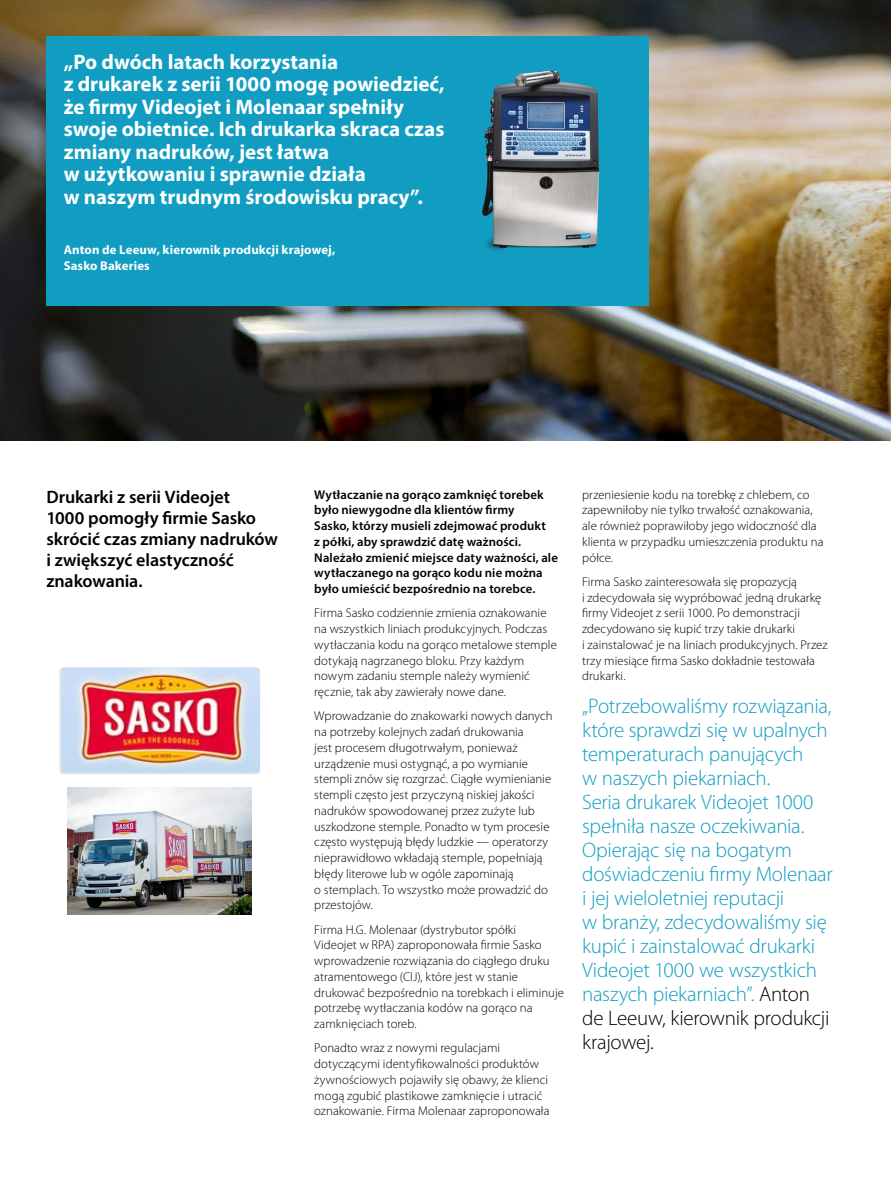
<style>
.page{position:relative;width:891px;height:1188px;background:#fff}
.page>*{position:absolute;margin:0;border:0;box-sizing:border-box;transform-origin:0 0}
.t1{font:300 21px/24px "Myriad Pro";letter-spacing:-.015em;color:#109dc1}
.t2{font:700 21px/22.5px "Myriad Pro";color:#fff}
.t3{font:600 18px/21px "Myriad Pro";letter-spacing:-.005em;color:#000}
.t4{font:300 12.75px/15.8px "Myriad Pro";letter-spacing:.005em;color:#000}
.t5{font:600 12.75px/15.8px "Myriad Pro";letter-spacing:.01em;color:#000}
.t6{font:700 12.75px/15.8px "Myriad Pro";letter-spacing:.01em;color:#fff}
.s1{color:#000}
</style>
<div class="page">
<img style="left:0;top:0;width:891px;height:441px">
<img style="left:61px;top:667px;width:199px;height:106px">
<div style="left:46px;top:36px;width:603px;height:270px;background:#109dc1"></div>
<img style="left:481px;top:70px;width:119px;height:181px">
<img style="left:68px;top:788px;width:183px;height:126px">
<p class="t2" style="left:64px;top:50px;width:383px">„Po dwóch latach korzystania<br>z drukarek z serii 1000 mogę powiedzieć, że firmy Videojet i Molenaar spełniły swoje obietnice. Ich drukarka skraca czas zmiany nadruków, jest łatwa<br>w użytkowaniu i sprawnie działa<br>w naszym trudnym środowisku pracy”.</p>
<p class="t6" style="left:64px;top:242px;width:273px">Anton de Leeuw, kierownik produkcji krajowej,<br>Sasko Bakeries</p>
<h2 class="t3" style="left:46px;top:486px;width:233px">Drukarki z serii Videojet<br>1000 pomogły firmie Sasko skrócić czas zmiany nadruków i zwiększyć elastyczność znakowania.</h2>
<p class="t5" style="left:314px;top:486px;width:245px">Wytłaczanie na gorąco zamknięć torebek było niewygodne dla klientów firmy<br>Sasko, którzy musieli zdejmować produkt<br>z półki, aby sprawdzić datę ważności.<br>Należało zmienić miejsce daty ważności, ale wytłaczanego na gorąco kodu nie można było umieścić bezpośrednio na torebce.</p>
<p class="t4" style="left:314px;top:606px;width:244px">Firma Sasko codziennie zmienia oznakowanie na wszystkich liniach produkcyjnych. Podczas wytłaczania kodu na gorąco metalowe stemple dotykają nagrzanego bloku. Przy każdym nowym zadaniu stemple należy wymienić ręcznie, tak aby zawierały nowe dane.</p>
<p class="t4" style="left:314px;top:708px;width:240px">Wprowadzanie do znakowarki nowych danych na potrzeby kolejnych zadań drukowania<br>jest procesem długotrwałym, ponieważ urządzenie musi ostygnąć, a po wymianie stempli znów się rozgrzać. Ciągłe wymienianie stempli często jest przyczyną niskiej jakości nadruków spowodowanej przez zużyte lub uszkodzone stemple. Ponadto w tym procesie często występują błędy ludzkie — operatorzy nieprawidłowo wkładają stemple, popełniają błędy literowe lub w ogóle zapominają<br>o stemplach. To wszystko może prowadzić do przestojów.</p>
<p class="t4" style="left:314px;top:922px;width:251px">Firma H.G. Molenaar (dystrybutor spółki<br>Videojet w RPA) zaproponowała firmie Sasko wprowadzenie rozwiązania do ciągłego druku atramentowego (CIJ), które jest w stanie drukować bezpośrednio na torebkach i eliminuje potrzebę wytłaczania kodów na gorąco na zamknięciach toreb.</p>
<p class="t4" style="left:314px;top:1040px;width:237px">Ponadto wraz z nowymi regulacjami dotyczącymi identyfikowalności produktów żywnościowych pojawiły się obawy, że klienci mogą zgubić plastikowe zamknięcie i utracić oznakowanie. Firma Molenaar zaproponowała</p>
<p class="t4" style="left:582px;top:487px;width:243px">przeniesienie kodu na torebkę z chlebem, co zapewniłoby nie tylko trwałość oznakowania, ale również poprawiłoby jego widoczność dla klienta w przypadku umieszczenia produktu na półce.</p>
<p class="t4" style="left:582px;top:574px;width:247px">Firma Sasko zainteresowała się propozycją<br>i zdecydowała się wypróbować jedną drukarkę firmy Videojet z serii 1000. Po demonstracji zdecydowano się kupić trzy takie drukarki<br>i zainstalować je na liniach produkcyjnych. Przez trzy miesiące firma Sasko dokładnie testowała drukarki.</p>
<p class="t1" style="left:582px;top:694px;width:252px">„Potrzebowaliśmy rozwiązania, które sprawdzi się w upalnych temperaturach panujących<br>w naszych piekarniach.<br>Seria drukarek Videojet 1000 spełniła nasze oczekiwania.<br>Opierając się na bogatym doświadczeniu firmy Molenaar i jej wieloletniej reputacji<br>w branży, zdecydowaliśmy się kupić i zainstalować drukarki<br>Videojet 1000 we wszystkich naszych piekarniach”. <span class="s1">Anton de Leeuw, kierownik produkcji krajowej.</span></p>
</div>
